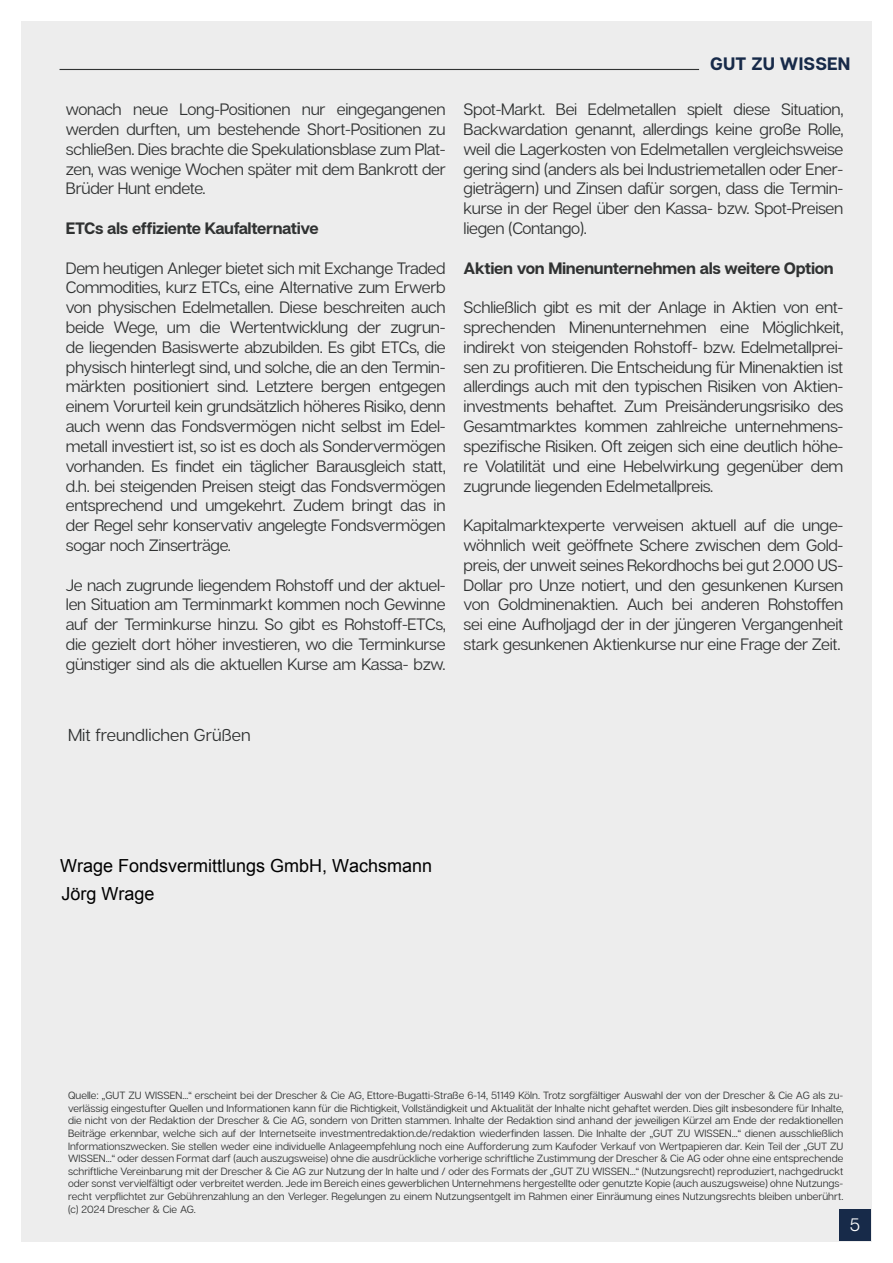
<style>
.page{position:relative;width:893px;height:1263px;background:#fff}
.page>*{position:absolute;margin:0;border:0;box-sizing:border-box;transform-origin:0 0}
.t1{font:18px/28.2px "Arial";color:#000}
.t2{font:700 18px "Articulat CF";letter-spacing:.01em;color:#172a49}
.t3{font:18px "Articulat CF";color:#fff}
.t4{font:17.25px "Articulat CF";color:#303232}
.t5{font:16.5px/19.8px "Articulat CF";letter-spacing:-.02em;color:#303232;text-align:justify}
.t6{font:700 16.5px "Articulat CF";letter-spacing:-.02em;color:#303232}
.t7{font:10.5px/12.6px "Articulat CF";color:#303232;text-align:justify}
</style>
<div class="page">
<div style="left:21px;top:21px;width:851px;height:1221px;background:#ededed"></div>
<div style="left:839px;top:1209px;width:32px;height:32px;background:#172a49"></div>
<hr style="left:60px;top:69px;width:639px;height:1px;background:#303232">
<p class="t5" style="left:66px;top:100px;width:381px">wonach neue Long-Positionen nur eingegangenen werden durften, um bestehende Short-Positionen zu schließen. Dies brachte die Spekulationsblase zum Plat&shy;zen, was wenige Wochen später mit dem Bankrott der Brüder Hunt endete.</p>
<p class="t6" style="left:66px;top:218px;width:254px">ETCs als effiziente Kaufalternative</p>
<p class="t5" style="left:66px;top:258px;width:381px">Dem heutigen Anleger bietet sich mit Exchange Traded Commodities, kurz ETCs, eine Alternative zum Erwerb von physischen Edelmetallen. Diese beschreiten auch beide Wege, um die Wertentwicklung der zugrun&shy;de liegenden Basiswerte abzubilden. Es gibt ETCs, die physisch hinterlegt sind, und solche, die an den Termin&shy;märkten positioniert sind. Letztere bergen entgegen einem Vorurteil kein grundsätzlich höheres Risiko, denn auch wenn das Fondsvermögen nicht selbst im Edel&shy;metall investiert ist, so ist es doch als Sondervermögen vorhanden. Es findet ein täglicher Barausgleich statt, d.h. bei steigenden Preisen steigt das Fondsvermögen entsprechend und umgekehrt. Zudem bringt das in der Regel sehr konservativ angelegte Fondsvermögen sogar noch Zinserträge.</p>
<p class="t5" style="left:66px;top:575px;width:381px">Je nach zugrunde liegendem Rohstoff und der aktuel&shy;len Situation am Terminmarkt kommen noch Gewinne auf der Terminkurse hinzu. So gibt es Rohstoff-ETCs, die gezielt dort höher investieren, wo die Terminkurse günstiger sind als die aktuellen Kurse am Kassa- bzw.</p>
<p class="t2" style="left:710px;top:52px;width:142px">GUT ZU WISSEN</p>
<p class="t5" style="left:464px;top:100px;width:381px">Spot-Markt. Bei Edelmetallen spielt diese Situation, Backwardation genannt, allerdings keine große Rolle, weil die Lagerkosten von Edelmetallen vergleichsweise gering sind (anders als bei Industriemetallen oder Ener&shy;gieträgern) und Zinsen dafür sorgen, dass die Termin&shy;kurse in der Regel über den Kassa- bzw. Spot-Preisen liegen (Contango).</p>
<p class="t6" style="left:464px;top:258px;width:372px">Aktien von Minenunternehmen als weitere Option</p>
<p class="t5" style="left:464px;top:298px;width:381px">Schließlich gibt es mit der Anlage in Aktien von ent&shy;sprechenden Minenunternehmen eine Möglichkeit, indirekt von steigenden Rohstoff- bzw. Edelmetallprei&shy;sen zu profitieren. Die Entscheidung für Minenaktien ist allerdings auch mit den typischen Risiken von Aktien&shy;investments behaftet. Zum Preisänderungsrisiko des Gesamtmarktes kommen zahlreiche unternehmens&shy;spezifische Risiken. Oft zeigen sich eine deutlich höhe&shy;re Volatilität und eine Hebelwirkung gegenüber dem zugrunde liegenden Edelmetallpreis.</p>
<p class="t5" style="left:464px;top:516px;width:381px">Kapitalmarktexperte verweisen aktuell auf die unge&shy;wöhnlich weit geöffnete Schere zwischen dem Gold&shy;preis, der unweit seines Rekordhochs bei gut 2.000 US-Dollar pro Unze notiert, und den gesunkenen Kursen von Goldminenaktien. Auch bei anderen Rohstoffen sei eine Aufholjagd der in der jüngeren Vergangenheit stark gesunkenen Aktienkurse nur eine Frage der Zeit.</p>
<p class="t4" style="left:68px;top:725px;width:184px">Mit freundlichen Grüßen</p>
<p class="t1" style="left:60px;top:851px;width:374px">Wrage Fondsvermittlungs GmbH, Wachsmann<br>Jörg Wrage</p>
<p class="t7" style="left:68px;top:1089px;width:777px">Quelle: „GUT ZU WISSEN...“ erscheint bei der Drescher &amp; Cie AG, Ettore-Bugatti-Straße 6-14, 51149 Köln. Trotz sorgfältiger Auswahl der von der Drescher &amp; Cie AG als zu&shy;verlässig eingestufter Quellen und Informationen kann für die Richtigkeit, Vollständigkeit und Aktualität der Inhalte nicht gehaftet werden. Dies gilt insbesondere für Inhalte, die nicht von der Redaktion der Drescher &amp; Cie AG, sondern von Dritten stammen. Inhalte der Redaktion sind anhand der jeweiligen Kürzel am Ende der redaktionellen Beiträge erkennbar, welche sich auf der Internetseite investmentredaktion.de/redaktion wiederfinden lassen. Die Inhalte der „GUT ZU WISSEN...“ dienen ausschließlich Informationszwecken. Sie stellen weder eine individuelle Anlageempfehlung noch eine Aufforderung zum Kaufoder Verkauf von Wertpapieren dar. Kein Teil der „GUT ZU WISSEN...“ oder dessen Format darf (auch auszugsweise) ohne die ausdrückliche vorherige schriftliche Zustimmung der Drescher &amp; Cie AG oder ohne eine entsprechende schriftliche Vereinbarung mit der Drescher &amp; Cie AG zur Nutzung der In halte und / oder des Formats der „GUT ZU WISSEN...“ (Nutzungsrecht) reproduziert, nachgedruckt oder sonst vervielfältigt oder verbreitet werden. Jede im Bereich eines gewerblichen Unternehmens hergestellte oder genutzte Kopie (auch auszugsweise) ohne Nutzungs&shy;recht verpflichtet zur Gebührenzahlung an den Verleger. Regelungen zu einem Nutzungsentgelt im Rahmen einer Einräumung eines Nutzungsrechts bleiben unberührt. (c) 2024 Drescher &amp; Cie AG.</p>
<p class="t3" style="left:850px;top:1214px;width:12px">5</p>
</div>
